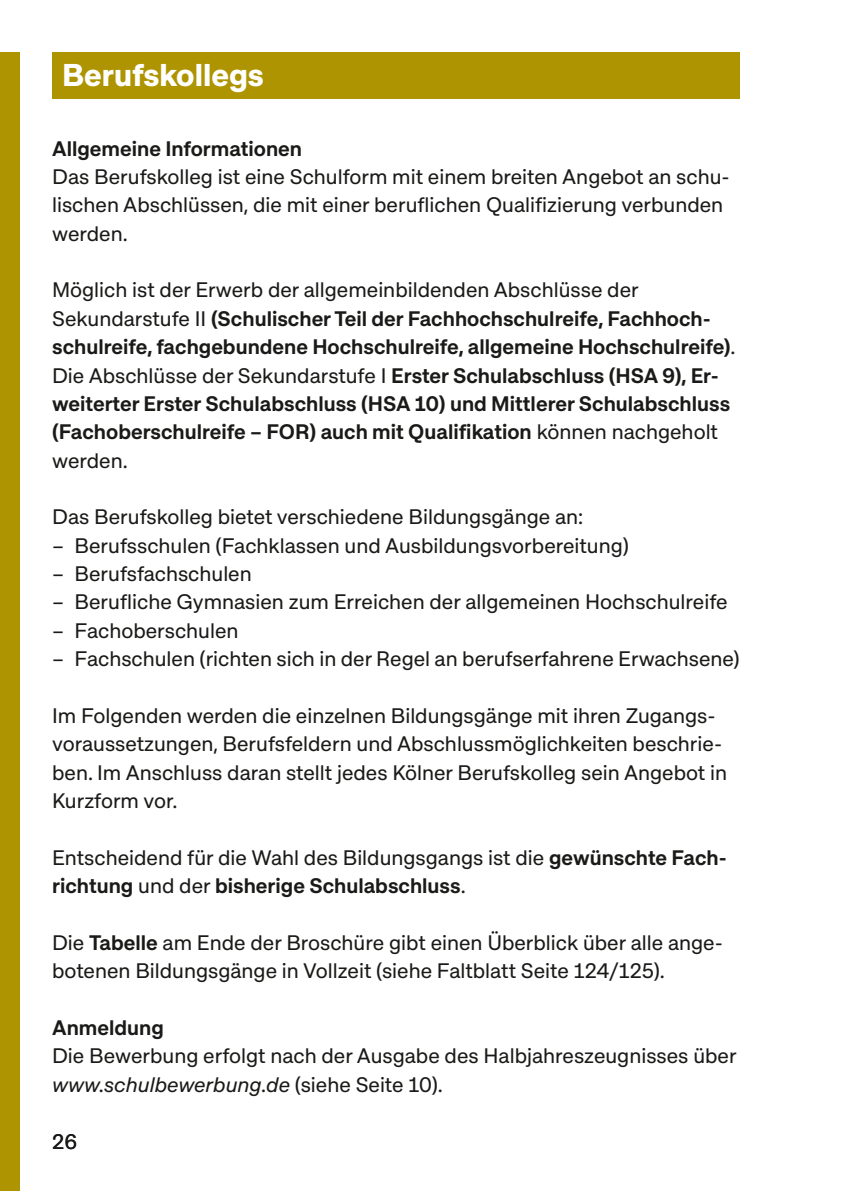
<style>
.page{position:relative;width:844px;height:1191px;background:#fff}
.page>*{position:absolute;margin:0;border:0;box-sizing:border-box;transform-origin:0 0}
.Überschrift{font:700 31.5px "Approach Koeln";color:#fff}
.Fließtext{font:21px/28.3px "Approach Koeln";color:#1a1a18}
.Fließtext-2{font:600 21px/28.3px "Approach Koeln";color:#1a1a18}
.Fließtext_Liste{font:21px "Approach Koeln";color:#1a1a18}
.s1{font-weight:400}
.s2{font-weight:600}
.s3{font-style:italic}
</style>
<div class="page">
<div style="left:0;top:52px;width:20px;height:1139px;background:#ae9400"></div>
<div style="left:52px;top:52px;width:687px;height:46px;background:#ae9400"></div>
<h1 class="Überschrift" style="left:62px;top:54px;width:203px">Berufskollegs</h1>
<p class="Fließtext-2" style="left:52px;top:133px;width:251px">Allgemeine Informationen</p>
<p class="Fließtext" style="left:52px;top:162px;width:679px">Das Berufskolleg ist eine Schulform mit einem breiten Angebot an schu&shy;lischen Abschlüssen, die mit einer beruflichen Qualifizierung verbunden werden.</p>
<p class="Fließtext-2" style="left:52px;top:275px;width:684px"><span class="s1">Möglich ist der Erwerb der allgemeinbildenden Abschlüsse der Sekundarstufe II</span> (Schulischer Teil der Fachhochschulreife, Fachhoch&shy;schulreife, fachgebundene Hochschulreife, allgemeine Hochschulreife)<span class="s1">.<br>Die Abschlüsse der Sekundarstufe I</span> Erster Schulabschluss (HSA 9), Er&shy;weiterter Erster Schulabschluss (HSA 10) und Mittlerer Schulabschluss (Fachoberschulreife – FOR) auch mit Qualifikation <span class="s1">können nachgeholt werden.</span></p>
<p class="Fließtext" style="left:52px;top:502px;width:532px">Das Berufskolleg bietet verschiedene Bildungsgänge an:</p>
<p class="Fließtext_Liste" style="left:52px;top:532px;width:578px">– Berufsschulen (Fachklassen und Ausbildungsvorbereitung)</p>
<p class="Fließtext_Liste" style="left:52px;top:560px;width:201px">– Berufsfachschulen</p>
<p class="Fließtext_Liste" style="left:52px;top:588px;width:676px">– Berufliche Gymnasien zum Erreichen der allgemeinen Hochschulreife</p>
<p class="Fließtext_Liste" style="left:52px;top:617px;width:188px">– Fachoberschulen</p>
<p class="Fließtext_Liste" style="left:52px;top:645px;width:689px">– Fachschulen (richten sich in der Regel an berufserfahrene Erwachsene)</p>
<p class="Fließtext" style="left:52px;top:700px;width:676px">Im Folgenden werden die einzelnen Bildungsgänge mit ihren Zugangs&shy;voraussetzungen, Berufsfeldern und Abschlussmöglichkeiten beschrie&shy;ben. Im Anschluss daran stellt jedes Kölner Berufskolleg sein Angebot in Kurzform vor.</p>
<p class="Fließtext" style="left:52px;top:842px;width:676px">Entscheidend für die Wahl des Bildungsgangs ist die <span class="s2">gewünschte Fach&shy;richtung</span> und der <span class="s2">bisherige Schulabschluss</span>.</p>
<p class="Fließtext" style="left:52px;top:927px;width:672px">Die <span class="s2">Tabelle</span> am Ende der Broschüre gibt einen Überblick über alle ange&shy;botenen Bildungsgänge in Vollzeit (siehe Faltblatt Seite 124/125).</p>
<p class="Fließtext-2" style="left:52px;top:1012px;width:113px">Anmeldung</p>
<p class="Fließtext" style="left:52px;top:1041px;width:685px">Die Bewerbung erfolgt nach der Ausgabe des Halbjahreszeugnisses über <span class="s3">www.schulbewerbung.de</span> (siehe Seite 10).</p>
<p class="Fließtext" style="left:52px;top:1126px;width:27px">26</p>
</div>
